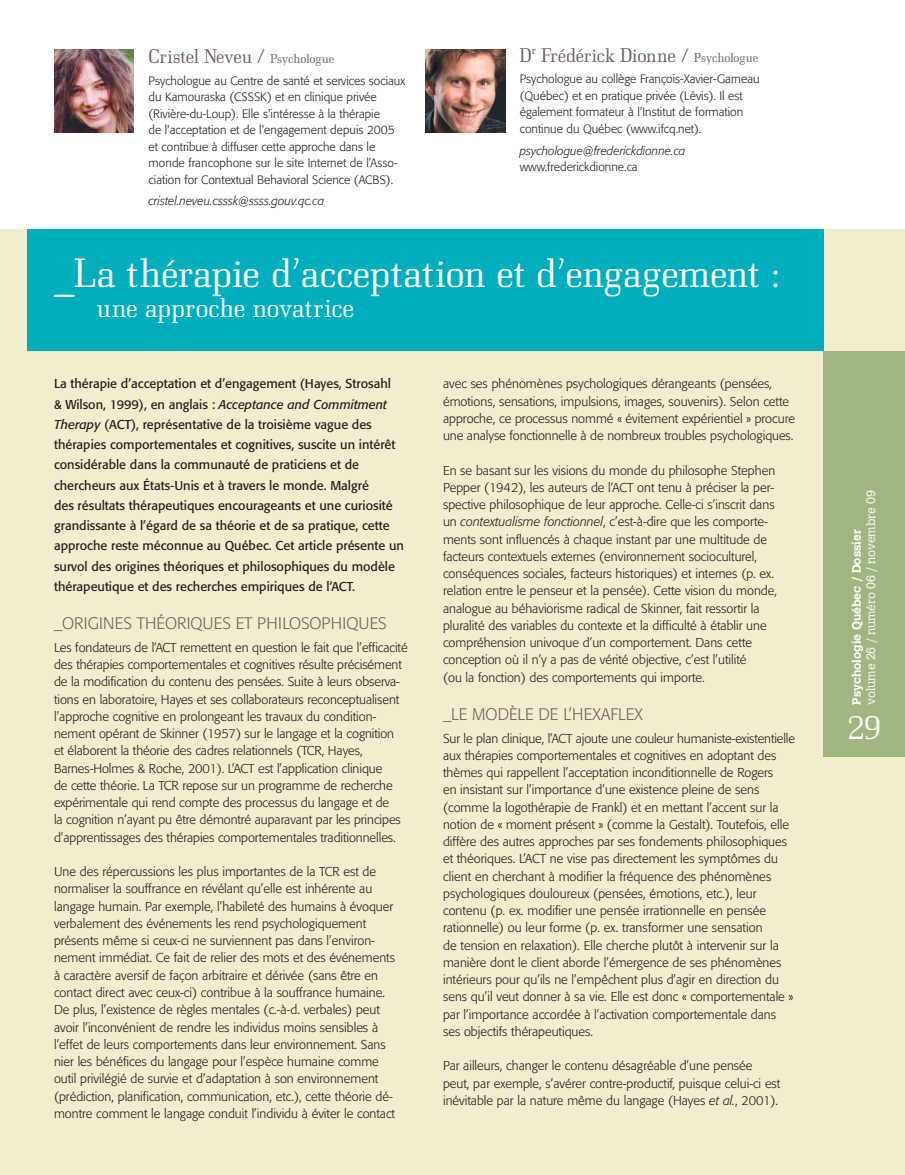
<style>
.page{position:relative;width:905px;height:1175px;background:#fff}
.page>*{position:absolute;margin:0;border:0;box-sizing:border-box;transform-origin:0 0}
.t1{font:40.5px "Bodonitown";color:#fff}
.t2{font:33px "Bodonitown";color:#fff}
.t3{font:27px "Bodonitown";color:#fff}
.t4{font:19.5px "Bodonitown";color:#6e605d}
.t5{font:300 16.5px "Formata";color:#6e605d}
.t6{font:300 12.75px/17.2px "Formata";color:#231f20}
.t7{font:12.75px/20.2px "Formata";color:#231f20}
.t8{font:300 12px/16.5px "Formata";color:#231f20}
.t9{font:italic 300 12px "Formata";color:#231f20}
.t10{font:300 12px "Calvert";color:#fff}
.t11{font:700 12px "Calvert";color:#fff}
.s1{font-size:12.75px}
.s2{font-style:italic}
</style>
<div class="page">
<div style="left:0;top:230px;width:904px;height:944px;background:#f2edce"></div>
<div style="left:27px;top:230px;width:797px;height:121px;background:#00aebd"></div>
<div style="left:824px;top:351px;width:80px;height:405px;background:#a2b681"></div>
<img style="left:54px;top:50px;width:80px;height:83px">
<img style="left:425px;top:50px;width:80px;height:83px">
<h3 class="t4" style="left:148px;top:49px;width:187px">Cristel Neveu / <span class="s1">Psychologue</span></h3>
<p class="t8" style="left:148px;top:73px;width:258px">Psychologue au Centre de santé et services so ciaux du Kamouraska (CSSSK) et en clinique privée (Rivière-du-Loup). Elle s'intéresse à la thérapie<br>de l'acceptation et de l'engagement depuis 2005 et contribue à diffuser cette approche dans le monde francophone sur le site Internet de l’Asso&shy;ciation for Contextual Behavioral Science (ACBS).</p>
<p class="t9" style="left:148px;top:196px;width:177px">cristel.neveu.csssk@ssss.gouv.qc.ca</p>
<h3 class="t4" style="left:519px;top:48px;width:240px">D<sup>r</sup> Frédérick Dionne / <span class="s1">Psychologue</span></h3>
<p class="t8" style="left:519px;top:72px;width:241px">Psychologue au collège François-Xavier-Garneau (Québec) et en pratique privée (Lévis). Il est également formateur à l’Institut de formation continue du Québec (www.ifcq.net).</p>
<p class="t9" style="left:519px;top:145px;width:167px">psychologue@frederickdionne.ca</p>
<p class="t8" style="left:519px;top:160px;width:119px">www.frederickdionne.ca</p>
<h1 class="t1" style="left:54px;top:258px;width:728px">_La thérapie d’acceptation et d’engagement :</h1>
<h3 class="t3" style="left:97px;top:297px;width:258px">une approche novatrice</h3>
<p class="t7" style="left:54px;top:375px;width:351px">La thérapie d’acceptation et d’engagement (Hayes, Strosahl<br>&amp; Wilson, 1999), en anglais : <span class="s2">Acceptance and Commitment Therapy</span> (ACT), représentative de la troisième vague des thérapies comportementales et cognitives, suscite un intérêt considérable dans la communauté de praticiens et de chercheurs aux États-Unis et à travers le monde. Malgré<br>des résultats thérapeutiques encourageants et une curiosité grandissante à l’égard de sa théorie et de sa pratique, cette approche reste méconnue au Québec. Cet article présente un survol des origines théoriques et philosophiques du modèle thérapeutique et des recherches empiriques de l‘ACT.</p>
<p class="t5" style="left:54px;top:616px;width:334px">_ORIGINES THÉORIQUES ET PHILOSOPHIQUES</p>
<p class="t6" style="left:54px;top:639px;width:355px">Les fondateurs de l‘ACT remettent en question le fait que l’efficacité des thérapies comportementales et cognitives résulte précisément de la modification du contenu des pensées. Suite à leurs observa&shy;tions en laboratoire, Hayes et ses collaborateurs reconceptualisent l’approche cognitive en prolongeant les travaux du condition&shy;nement opérant de Skinner (1957) sur le langage et la cognition<br>et élaborent la théorie des cadres relationnels (TCR, Hayes, Barnes-Holmes &amp; Roche, 2001). L’ACT est l’application clinique<br>de cette théorie. La TCR repose sur un programme de recherche expérimentale qui rend compte des processus du langage et de<br>la cognition n’ayant pu être démontré auparavant par les principes d’apprentissages des thérapies comportementales traditionnelles.</p>
<p class="t6" style="left:54px;top:864px;width:342px">Une des répercussions les plus importantes de la TCR est de normaliser la souffrance en révélant qu’elle est inhérente au langage humain. Par exemple, l’habileté des humains à évoquer verbalement des événements les rend psychologiquement présents même si ceux-ci ne surviennent pas dans l’environ&shy;nement immédiat. Ce fait de relier des mots et des événements à caractère aversif de façon arbitraire et dérivée (sans être en contact direct avec ceux-ci) contribue à la souffrance humaine.<br>De plus, l’existence de règles mentales (c.-à-d. verbales) peut avoir l’inconvénient de rendre les individus moins sensibles à l’effet de leurs comportements dans leur environnement. Sans nier les bénéfices du langage pour l’espèce humaine comme outil privilégié de survie et d’adaptation à son environnement (prédiction, planification, communication, etc.), cette théorie dé&shy;montre comment le langage conduit l’individu à éviter le contact</p>
<p class="t6" style="left:443px;top:376px;width:353px">avec ses phénomènes psychologiques dérangeants (pensées, émotions, sensations, impulsions, images, souvenirs). Selon cette approche, ce processus nommé « évitement expérientiel » procure une analyse fonctionnelle à de nombreux troubles psychologiques.</p>
<p class="t6" style="left:443px;top:462px;width:335px">En se basant sur les visions du monde du philosophe Stephen Pepper (1942), les auteurs de l‘ACT ont tenu à préciser la per&shy;spective philosophique de leur approche. Celle-ci s’inscrit dans un <span class="s2">contextualisme fonctionnel</span>, c’est-à-dire que les comporte&shy;ments sont influencés à chaque instant par une multitude de facteurs contextuels externes (environnement socioculturel, conséquences sociales, facteurs historiques) et internes (p. ex. relation entre le penseur et la pensée). Cette vision du monde, analogue au béhaviorisme radical de Skinner, fait ressortir la pluralité des variables du contexte et la difficulté à établir une compréhension univoque d’un comportement. Dans cette conception où il n’y a pas de vérité objective, c’est l’utilité<br>(ou la fonction) des comportements qui importe.</p>
<p class="t5" style="left:443px;top:707px;width:201px">_LE MODÈLE DE L’HEXAFLEX</p>
<p class="t6" style="left:443px;top:730px;width:353px">Sur le plan clinique, l’ACT ajoute une couleur humaniste-existentielle aux thérapies comportementales et cognitives en adoptant des thèmes qui rappellent l’acceptation inconditionnelle de Rogers<br>en insistant sur l’importance d’une existence pleine de sens (comme la logothérapie de Frankl) et en mettant l’accent sur la notion de « moment présent » (comme la Gestalt). Toutefois, elle diffère des autres approches par ses fondements philosophiques et théoriques. L’ACT ne vise pas directement les symptômes du client en cherchant à modifier la fréquence des phénomènes psychologiques douloureux (pensées, émotions, etc.), leur contenu (p. ex. modifier une pensée irrationnelle en pensée rationnelle) ou leur forme (p. ex. transformer une sensation<br>de tension en relaxation). Elle cherche plutôt à intervenir sur la manière dont le client aborde l’émergence de ses phénomènes intérieurs pour qu’ils ne l’empêchent plus d’agir en direction du sens qu’il veut donner à sa vie. Elle est donc « comportementale » par l’importance accordée à l’activation comportementale dans ses objectifs thérapeutiques.</p>
<p class="t6" style="left:443px;top:1058px;width:339px">Par ailleurs, changer le contenu désagréable d’une pensée peut, par exemple, s’avérer contre-productif, puisque celui-ci est inévitable par la nature même du langage (Hayes <span class="s2">et al.</span>, 2001).</p>
<p class="t10" style="left:866px;top:704px;width:216px;rotate:-90deg">volume 26 / numéro 06 / novembre 09</p>
<p class="t11" style="left:851px;top:704px;width:177px;rotate:-90deg">Psychologie Québec / Dossier</p>
<h2 class="t2" style="left:847px;top:715px;width:35px">29</h2>
</div>
